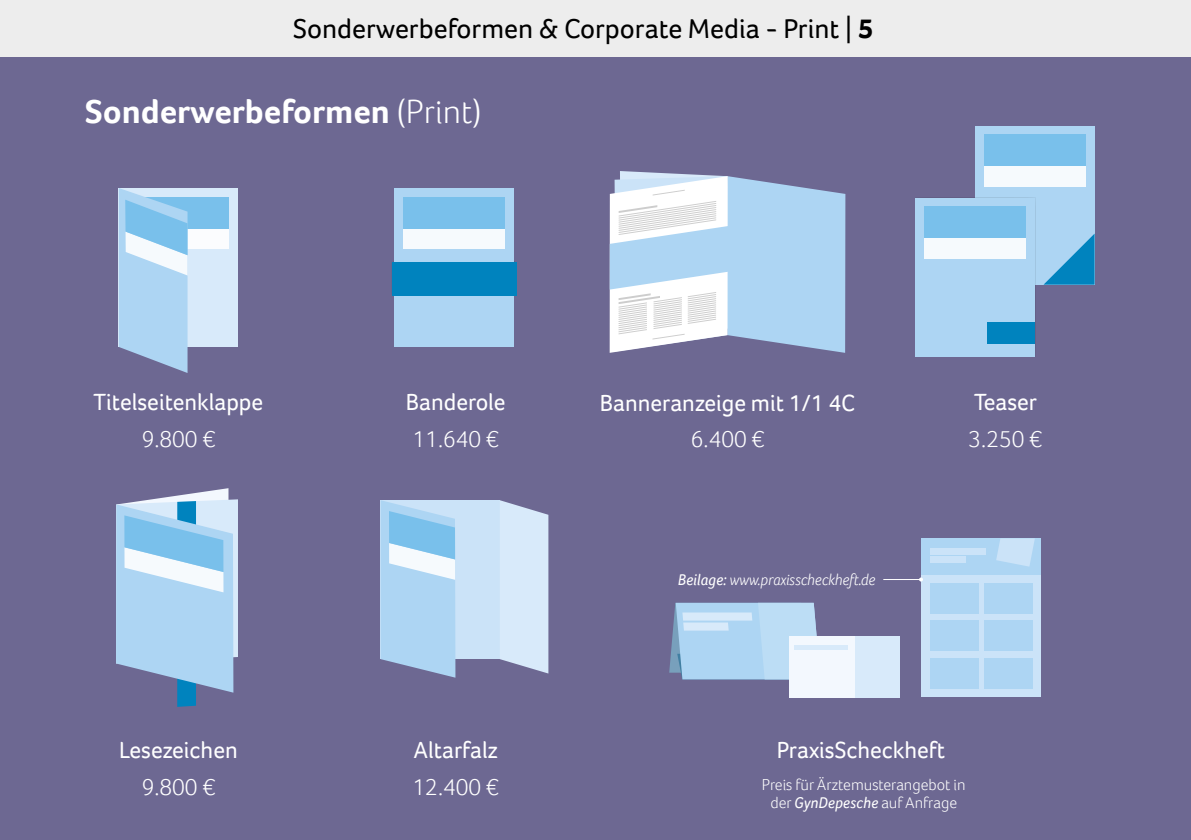
<style>
.page{position:relative;width:1191px;height:840px;background:#fff}
.page>*{position:absolute;margin:0;border:0;box-sizing:border-box;transform-origin:0 0}
.t1{font:700 34px "Foco";color:#fff}
.t2{font:28px "Foco";color:#000}
.t3{font:24px "Foco";color:#fff}
.t4{font:300 24px "Foco";color:#fff}
.t5{font:300 16px/18px "Foco";color:#fff;text-align:center}
.t6{font:italic 300 16px "Foco";color:#fff}
.s1{font-weight:700}
.s2{font-weight:300}
.s3{font-weight:400}
.s4{font-weight:400;font-style:italic}
</style>
<div class="page">
<div style="left:0;top:0;width:1191px;height:839px;background:#6d6892"></div>
<div style="left:119px;top:188px;width:119px;height:159px;background:#d8eafa"></div>
<div style="left:127px;top:228px;width:102px;height:21px;background:#fff"></div>
<div style="left:127px;top:197px;width:102px;height:31px;background:#79c0eb"></div>
<svg style="left:118px;top:188px;width:71px;height:185px"></svg>
<div style="left:975px;top:126px;width:119px;height:158px;background:#add5f3"></div>
<svg style="left:1044px;top:234px;width:50px;height:50px"></svg>
<div style="left:984px;top:166px;width:102px;height:21px;background:#f6fafd"></div>
<div style="left:984px;top:134px;width:102px;height:32px;background:#79c0eb"></div>
<div style="left:916px;top:198px;width:119px;height:158px;background:#add5f3"></div>
<div style="left:987px;top:322px;width:48px;height:21px;background:#0083be"></div>
<div style="left:924px;top:238px;width:102px;height:21px;background:#f6fafd"></div>
<div style="left:924px;top:206px;width:102px;height:32px;background:#79c0eb"></div>
<div style="left:395px;top:188px;width:119px;height:159px;background:#add5f3"></div>
<div style="left:403px;top:228px;width:102px;height:21px;background:#f6fafd"></div>
<div style="left:403px;top:197px;width:102px;height:31px;background:#79c0eb"></div>
<div style="left:392px;top:262px;width:124px;height:34px;background:#0083be"></div>
<svg style="left:116px;top:488px;width:122px;height:218px"></svg>
<div style="left:381px;top:500px;width:119px;height:158px;background:#cbe3f8"></div>
<svg style="left:498px;top:500px;width:51px;height:173px;background:#cdddf0"></svg>
<svg style="left:380px;top:500px;width:75px;height:177px;background:#abd0ee"></svg>
<svg style="left:609px;top:171px;width:236px;height:181px;background:#bed4ea"></svg>
<svg style="left:669px;top:602px;width:148px;height:77px;background:#afd1ec"></svg>
<div style="left:789px;top:635px;width:111px;height:62px;background:#f3f8fe"></div>
<div style="left:855px;top:635px;width:45px;height:62px;background:#d8eafa"></div>
<hr style="left:794px;top:645px;width:53px;height:4px;background:#d8eafa">
<div style="left:921px;top:538px;width:119px;height:159px;background:#cbe3f8"></div>
<div style="left:921px;top:538px;width:119px;height:36px;background:#add5f3"></div>
<svg style="left:996px;top:538px;width:38px;height:28px"></svg>
<div style="left:930px;top:548px;width:55px;height:6px;background:#cbe3f8"></div>
<div style="left:930px;top:556px;width:36px;height:6px;background:#cbe3f8"></div>
<div style="left:930px;top:620px;width:48px;height:30px;background:#add5f3"></div>
<div style="left:984px;top:620px;width:48px;height:30px;background:#add5f3"></div>
<div style="left:930px;top:583px;width:48px;height:30px;background:#add5f3"></div>
<div style="left:984px;top:583px;width:48px;height:30px;background:#add5f3"></div>
<div style="left:930px;top:657px;width:48px;height:31px;background:#add5f3"></div>
<div style="left:984px;top:657px;width:48px;height:31px;background:#add5f3"></div>
<hr style="left:883px;top:578px;width:38px;height:1px;background:#fff">
<svg style="left:919px;top:577px;width:4px;height:4px"></svg>
<div style="left:0;top:0;width:1191px;height:57px;background:#ededed"></div>
<p class="t2" style="left:293px;top:10px;width:582px">Sonderwerbeformen &amp; Corporate Media - Print | <span class="s1">5</span></p>
<p class="t2" style="left:305px;top:10px;width:582px">Sonderwerbeformen &amp; Corporate Media - Print | <span class="s1">5</span></p>
<p class="t1" style="left:85px;top:88px;width:398px">Sonderwerbeformen <span class="s2">(Print)</span></p>
<p class="t3" style="left:94px;top:386px;width:171px">Titelseitenklappe</p>
<p class="t4" style="left:142px;top:422px;width:75px">9.800 €</p>
<p class="t3" style="left:406px;top:386px;width:101px">Banderole</p>
<p class="t3" style="left:974px;top:386px;width:65px">Teaser</p>
<p class="t3" style="left:600px;top:387px;width:257px">Banneranzeige mit 1/1 4C</p>
<p class="t4" style="left:412px;top:422px;width:87px">11.640 €</p>
<p class="t4" style="left:691px;top:422px;width:75px">6.400 €</p>
<p class="t4" style="left:968px;top:422px;width:75px">3.250 €</p>
<p class="t6" style="left:677px;top:568px;width:199px"><span class="s3">Beilage:</span> www.praxisscheckheft.de</p>
<p class="t3" style="left:119px;top:734px;width:120px">Lesezeichen</p>
<p class="t3" style="left:413px;top:734px;width:86px">Altarfalz</p>
<p class="t4" style="left:142px;top:771px;width:75px">9.800 €</p>
<p class="t4" style="left:412px;top:771px;width:87px">12.400 €</p>
<p class="t3" style="left:777px;top:734px;width:170px">PraxisScheckheft</p>
<p class="t5" style="left:762px;top:774px;width:205px">Preis für Ärztemusterangebot in der <span class="s4">GynDepesche</span> auf Anfrage</p>
</div>
